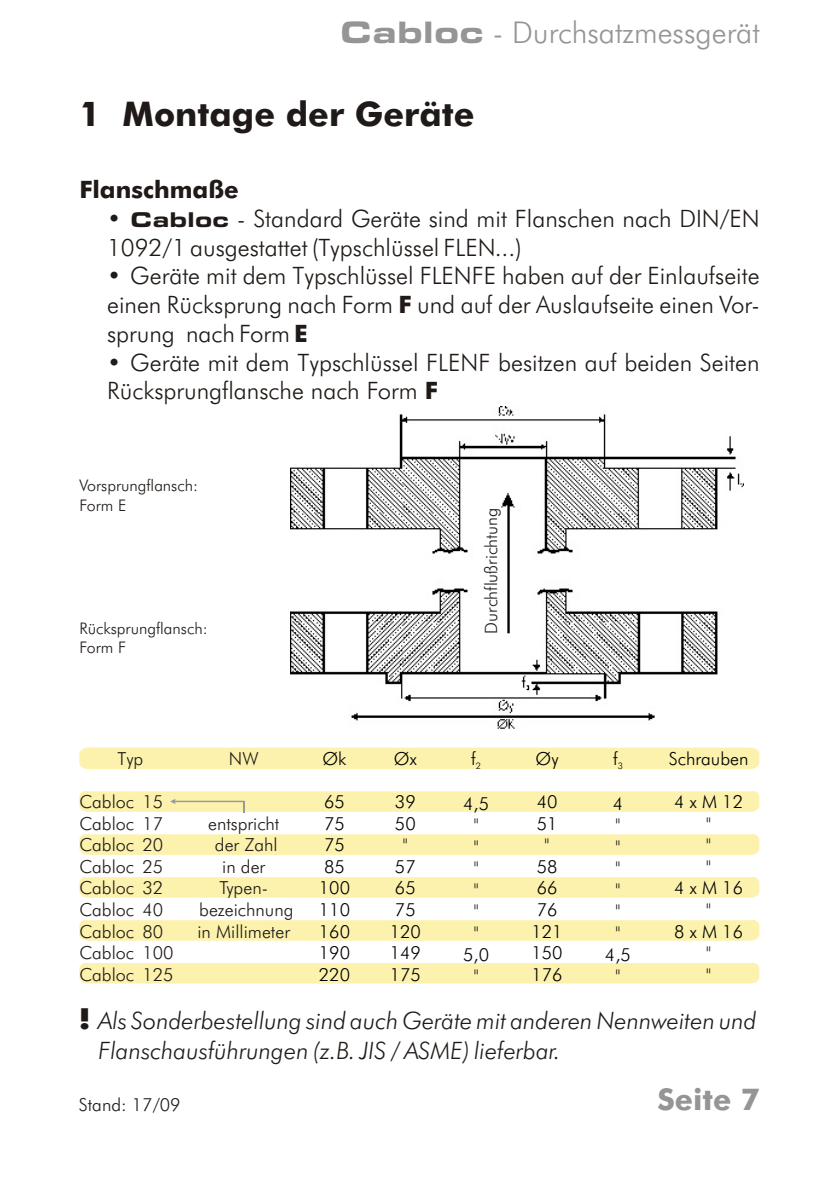
<style>
.page{position:relative;width:840px;height:1192px;background:#fff}
.page>*{position:absolute;margin:0;border:0;box-sizing:border-box;transform-origin:0 0}
.t1{font:700 34px "Futura Md BT";color:#1f1a17}
.t2{font:30px "Futura Lt BT";color:#969494}
.t3{font:700 30px "Futura Md BT";color:#969494}
.t4{font:24px/28.8px "Futura Lt BT";color:#1f1a17}
.t5{font:italic 24px/29.8px "Futura Lt BT";color:#1f1a17}
.t6{font:700 24px "Futura Md BT";color:#1f1a17}
.t7{font:18px/21.6px "Futura Lt BT";color:#1f1a17;text-align:center}
.t8{font:18px "Futura Lt BT";color:#000}
.t9{font:17px "Futura Lt BT";color:#1f1a17}
.t10{font:16px/19.2px "Futura Lt BT";color:#1f1a17}
.t11{font:9px "Futura Lt BT";color:#000}
.s1{font-family:"JS Eurostile";font-weight:700;font-size:32px}
.s2{font-family:"JS Eurostile";font-weight:700;font-size:22px}
.s3{font-family:"Futura Md BT";font-weight:700}
.s4{font-family:"Futura X Blk BT";font-style:normal;font-size:28px}
</style>
<div class="page">
<svg style="left:79px;top:748px;width:681px;height:236px"></svg>
<img style="left:291px;top:407px;width:452px;height:322px">
<p class="t2" style="left:340px;top:20px;width:421px"><span class="s1">Cabloc</span> - Durchsatzmessgerät</p>
<h1 class="t1" style="left:79px;top:100px;width:397px">1 Montage der Geräte</h1>
<p class="t6" style="left:79px;top:180px;width:161px">Flanschmaße</p>
<p class="t4" style="left:107px;top:206px;width:654px">• <span class="s2">Cabloc</span> - Standard Geräte sind mit Flanschen nach DIN/EN<br>1092/1 ausgestattet (Typschlüssel FLEN...)</p>
<p class="t4" style="left:107px;top:264px;width:654px;text-align:justify">• Geräte mit dem Typschlüssel FLENFE haben auf der Einlaufseite einen Rücksprung nach Form <span class="s3">F</span> und auf der Auslaufseite einen Vor&shy;sprung nach Form <span class="s3">E</span></p>
<p class="t4" style="left:107px;top:350px;width:654px">• Geräte mit dem Typschlüssel FLENF besitzen auf beiden Seiten<br>Rücksprungflansche nach Form <span class="s3">F</span></p>
<p class="t10" style="left:79px;top:478px;width:120px">Vorsprungflansch:<br>Form E</p>
<p class="t10" style="left:79px;top:620px;width:130px">Rücksprungflansch:<br>Form F</p>
<p class="t9" style="left:484px;top:634px;width:127px;rotate:-90deg">Durchflußrichtung</p>
<p class="t7" style="left:117px;top:749px;width:27px">Typ</p>
<p class="t7" style="left:229px;top:749px;width:31px">NW</p>
<p class="t7" style="left:79px;top:793px;width:85px">Cabloc 15</p>
<p class="t7" style="left:198px;top:814px;width:97px">entspricht der Zahl<br>in der<br>Typen&shy;bezeichnung in Millimeter</p>
<p class="t7" style="left:79px;top:814px;width:96px;text-align:left">Cabloc 17<br>Cabloc 20<br>Cabloc 25<br>Cabloc 32<br>Cabloc 40<br>Cabloc 80<br>Cabloc 100<br>Cabloc 125</p>
<p class="t8" style="left:322px;top:751px;width:25px">Øk</p>
<p class="t8" style="left:394px;top:751px;width:24px">Øx</p>
<p class="t8" style="left:471px;top:751px;width:11px">f<sub>2</sub></p>
<p class="t11" style="left:618px;top:762px;width:7px">3</p>
<p class="t8" style="left:536px;top:751px;width:25px">Øy</p>
<p class="t8" style="left:613px;top:751px;width:6px">f</p>
<p class="t8" style="left:669px;top:751px;width:81px">Schrauben</p>
<p class="t8" style="left:324px;top:794px;width:22px">65</p>
<p class="t8" style="left:395px;top:794px;width:22px">39</p>
<p class="t8" style="left:463px;top:796px;width:27px">4,5</p>
<p class="t8" style="left:537px;top:794px;width:22px">40</p>
<p class="t8" style="left:613px;top:796px;width:12px">4</p>
<p class="t8" style="left:674px;top:794px;width:70px">4 x M 12</p>
<p class="t8" style="left:324px;top:816px;width:22px">75</p>
<p class="t8" style="left:395px;top:816px;width:22px">50</p>
<p class="t8" style="left:474px;top:817px;width:6px">"</p>
<p class="t8" style="left:616px;top:817px;width:6px">"</p>
<p class="t8" style="left:537px;top:816px;width:22px">51</p>
<p class="t8" style="left:706px;top:816px;width:6px">"</p>
<p class="t8" style="left:324px;top:838px;width:22px">75</p>
<p class="t8" style="left:403px;top:838px;width:6px">"</p>
<p class="t8" style="left:474px;top:839px;width:6px">"</p>
<p class="t8" style="left:616px;top:839px;width:6px">"</p>
<p class="t8" style="left:545px;top:838px;width:6px">"</p>
<p class="t8" style="left:706px;top:838px;width:6px">"</p>
<p class="t8" style="left:324px;top:859px;width:22px">85</p>
<p class="t8" style="left:395px;top:859px;width:22px">57</p>
<p class="t8" style="left:474px;top:861px;width:6px">"</p>
<p class="t8" style="left:616px;top:861px;width:6px">"</p>
<p class="t8" style="left:537px;top:859px;width:22px">58</p>
<p class="t8" style="left:706px;top:859px;width:6px">"</p>
<p class="t8" style="left:537px;top:881px;width:22px">66</p>
<p class="t8" style="left:674px;top:881px;width:70px">4 x M 16</p>
<p class="t8" style="left:319px;top:881px;width:33px">100</p>
<p class="t8" style="left:395px;top:881px;width:22px">65</p>
<p class="t8" style="left:474px;top:882px;width:6px">"</p>
<p class="t8" style="left:616px;top:882px;width:6px">"</p>
<p class="t8" style="left:537px;top:902px;width:22px">76</p>
<p class="t8" style="left:706px;top:902px;width:6px">"</p>
<p class="t8" style="left:319px;top:902px;width:33px">110</p>
<p class="t8" style="left:395px;top:902px;width:22px">75</p>
<p class="t8" style="left:474px;top:904px;width:6px">"</p>
<p class="t8" style="left:616px;top:904px;width:6px">"</p>
<p class="t8" style="left:532px;top:924px;width:33px">121</p>
<p class="t8" style="left:674px;top:924px;width:70px">8 x M 16</p>
<p class="t8" style="left:319px;top:924px;width:33px">160</p>
<p class="t8" style="left:390px;top:924px;width:33px">120</p>
<p class="t8" style="left:474px;top:925px;width:6px">"</p>
<p class="t8" style="left:616px;top:925px;width:6px">"</p>
<p class="t8" style="left:319px;top:945px;width:33px">190</p>
<p class="t8" style="left:390px;top:945px;width:33px">149</p>
<p class="t8" style="left:463px;top:947px;width:27px">5,0</p>
<p class="t8" style="left:532px;top:945px;width:33px">150</p>
<p class="t8" style="left:605px;top:947px;width:27px">4,5</p>
<p class="t8" style="left:706px;top:945px;width:6px">"</p>
<p class="t8" style="left:319px;top:967px;width:33px">220</p>
<p class="t8" style="left:390px;top:967px;width:33px">175</p>
<p class="t8" style="left:474px;top:968px;width:6px">"</p>
<p class="t8" style="left:616px;top:968px;width:6px">"</p>
<p class="t8" style="left:532px;top:967px;width:33px">176</p>
<p class="t8" style="left:706px;top:967px;width:6px">"</p>
<p class="t5" style="left:99px;top:1008px;width:660px;text-indent:-19px"><span class="s4">!</span> Als Sonderbestellung sind auch Geräte mit anderen Nennweiten und<br>Flanschausführungen (z.B. JIS / ASME) lieferbar.</p>
<p class="t7" style="left:79px;top:1095px;width:103px">Stand: 17/09</p>
<p class="t3" style="left:658px;top:1088px;width:104px">Seite 7</p>
</div>
